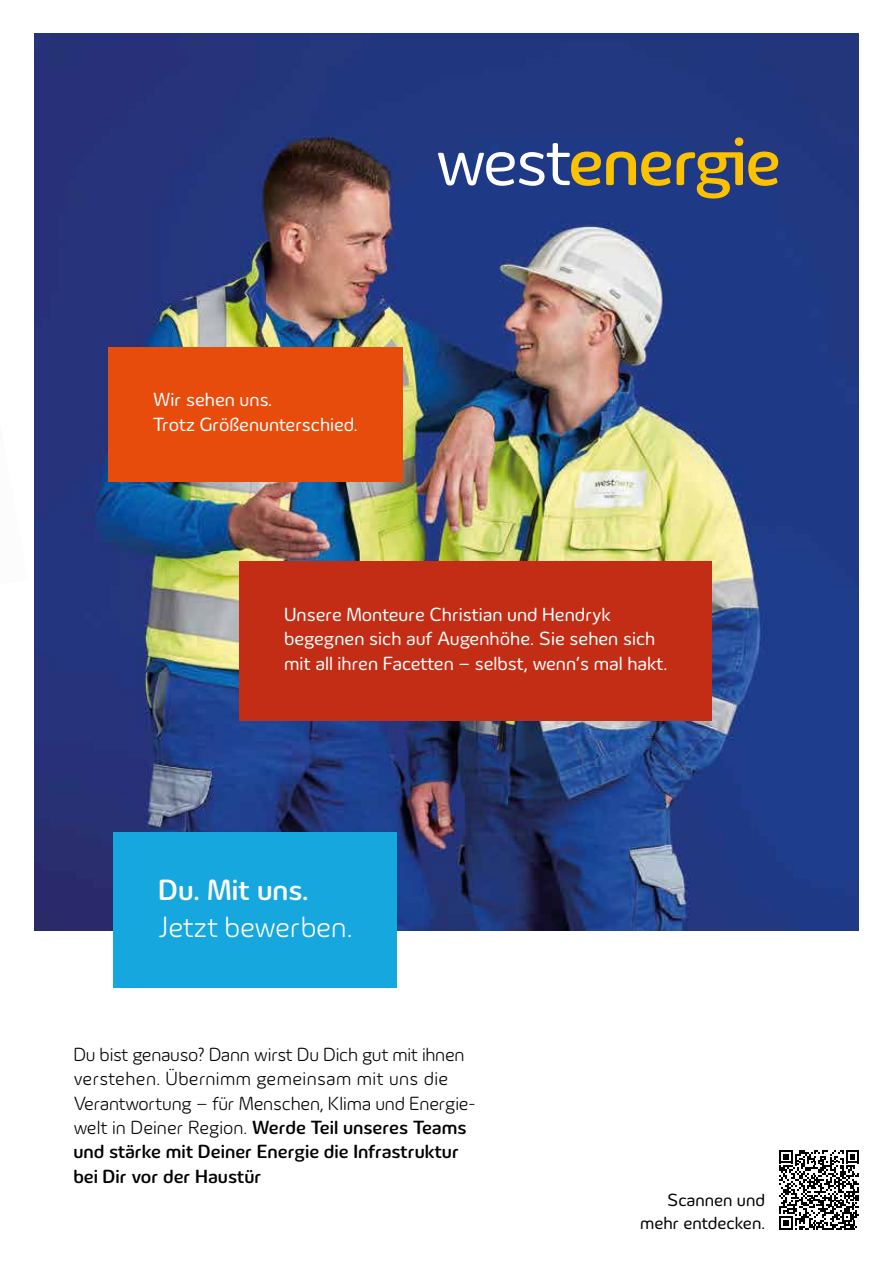
<style>
.page{position:relative;width:893px;height:1263px;background:#fff}
.page>*{position:absolute;margin:0;border:0;box-sizing:border-box;transform-origin:0 0}
.t1{font:300 30px "Innogy";color:#fff}
.t2{font:500 30px "Innogy";color:#fff}
.t3{font:300 19.5px/24.3px "Innogy";letter-spacing:-.01em;color:#000}
.t4{font:19.5px/24.3px "Innogy";color:#fff}
.t5{font:18px/22.5px "Innogy";color:#000;text-align:right}
.s1{font-weight:500}
</style>
<div class="page">
<img style="left:35px;top:33px;width:823px;height:898px">
<svg style="left:677px;top:137px;width:101px;height:62px;background:#676558"></svg>
<svg style="left:438px;top:143px;width:233px;height:43px;background:#6a7283"></svg>
<svg style="left:779px;top:1150px;width:80px;height:80px"></svg>
<div style="left:240px;top:561px;width:472px;height:160px;background:#c32d15"></div>
<div style="left:108px;top:347px;width:295px;height:135px;background:#e84c0d"></div>
<div style="left:114px;top:832px;width:283px;height:156px;background:#15a7de"></div>
<p class="t4" style="left:153px;top:388px;width:206px">Wir sehen uns.<br>Trotz Größenunterschied.</p>
<p class="t4" style="left:284px;top:602px;width:385px">Unsere Monteure Christian und Hendryk begegnen sich auf Augenhöhe. Sie sehen sich mit all ihren Facetten – selbst, wenn’s mal hakt.</p>
<h1 class="t2" style="left:158px;top:872px;width:152px">Du. Mit uns.</h1>
<h1 class="t1" style="left:158px;top:910px;width:196px">Jetzt bewerben.</h1>
<p class="t3" style="left:73px;top:1042px;width:404px">Du bist genauso? Dann wirst Du Dich gut mit ihnen verstehen. Übernimm gemeinsam mit uns die Verantwortung – für Menschen, Klima und Energie&shy;welt in Deiner Region. <span class="s1">Werde Teil unseres Teams und stärke mit Deiner Energie die Infrastruktur bei Dir vor der Haustür</span></p>
<p class="t5" style="left:640px;top:1189px;width:126px">Scannen und mehr entdecken.</p>
</div>
